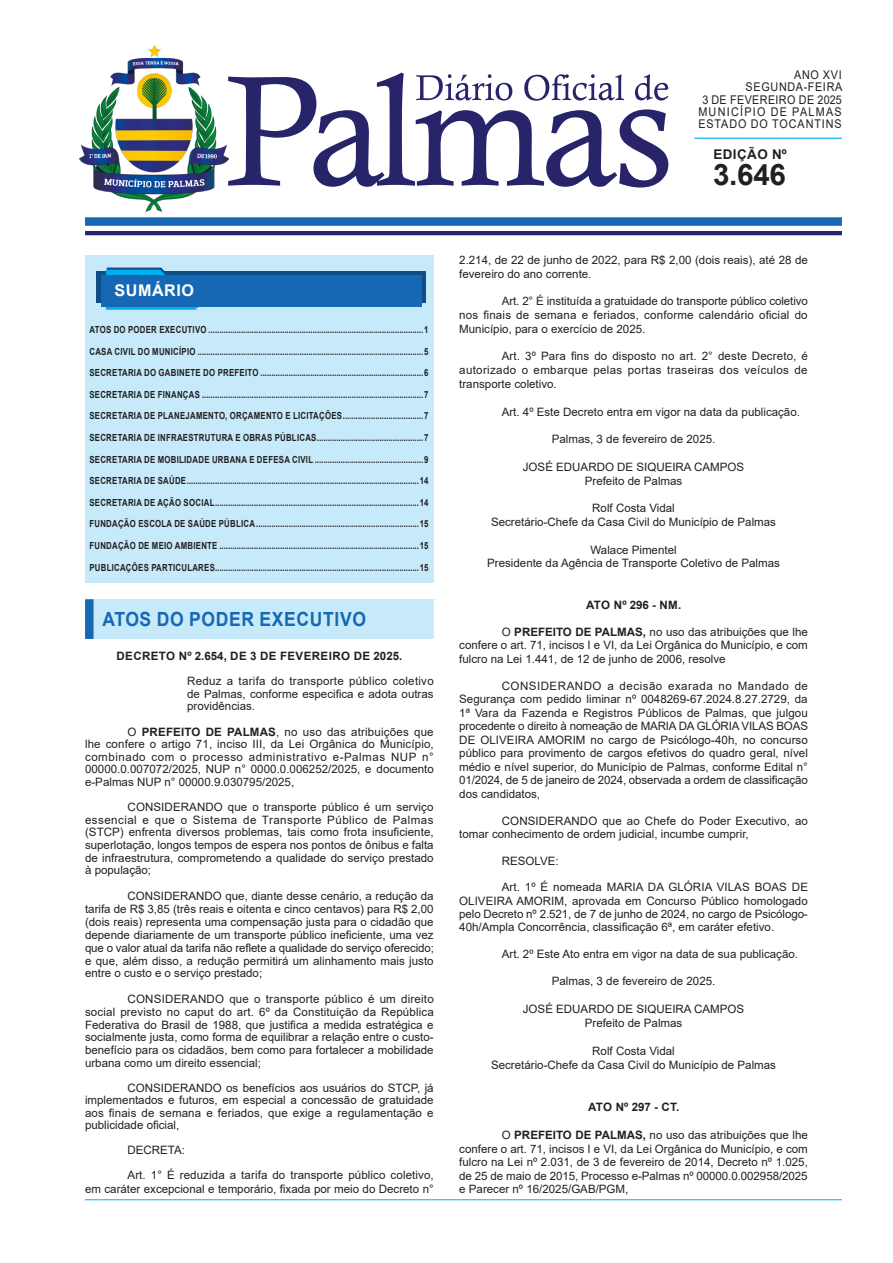
<style>
.page{position:relative;width:893px;height:1263px;background:#fff}
.page>*{position:absolute;margin:0;border:0;box-sizing:border-box;transform-origin:0 0}
.t1{font:700 29.55px "Arial";color:#231f20}
.t2{font:700 19.5px "Arial";letter-spacing:.035em;color:#1768b4;scale:.9 1}
.t3{font:700 16.2px "Arial";letter-spacing:.035em;color:#fff}
.t4{font:700 13.35px "Arial";letter-spacing:.035em;color:#231f20}
.t5{font:12px/12.3px "Arial";letter-spacing:.065em;color:#231f20;text-align:right;scale:.9 1}
.t6{font:11.55px/12.6px "Arial";color:#231f20;text-align:justify}
.t7{font:700 11.55px "Arial";letter-spacing:.035em;color:#231f20}
.t8{font:700 11.55px "Arial";letter-spacing:.01em;color:#231f20}
.t9{font:700 9.75px "Arial";letter-spacing:.035em;color:#231f20;scale:.8 1}
.s1{font-weight:700}
</style>
<div class="page">
<div style="left:85px;top:255px;width:349px;height:328px;background:#c6eafa"></div>
<div style="left:85px;top:217px;width:757px;height:9px;background:#1768b4"></div>
<hr style="left:85px;top:231px;width:757px;height:4px;background:#28246a">
<hr style="left:694px;top:138px;width:148px;height:1px;background:#00aeef">
<svg style="left:229px;top:73px;width:439px;height:115px"></svg>
<svg style="left:96px;top:272px;width:329px;height:31px"></svg>
<svg style="left:106px;top:268px;width:92px;height:42px"></svg>
<div style="left:101px;top:276px;width:321px;height:31px;background:#1768b4"></div>
<hr style="left:85px;top:1199px;width:757px;height:1px;background:#00aeef">
<img style="left:80px;top:46px;width:149px;height:166px">
<div style="left:89px;top:599px;width:349px;height:40px;background:#c6eafa"></div>
<div style="left:85px;top:599px;width:9px;height:40px;background:#1768b4"></div>
<div style="left:434px;top:599px;width:8px;height:40px;background:#fff"></div>
<p class="t5" style="left:698px;top:69px;width:161px">ANO XVI<br>SEGUNDA-FEIRA<br>3 DE FEVEREIRO DE 2025<br>MUNICÍPIO DE PALMAS<br>ESTADO DO TOCANTINS</p>
<h1 class="t1" style="left:713px;top:154px;width:74px">3.646</h1>
<p class="t4" style="left:713px;top:145px;width:75px">EDIÇÃO Nº</p>
<h3 class="t3" style="left:114px;top:279px;width:81px">SUMÁRIO</h3>
<p class="t9" style="left:89px;top:323px;width:425px">ATOS DO PODER EXECUTIVO ...................................................................................................1</p>
<p class="t9" style="left:89px;top:344px;width:425px">CASA CIVIL DO MUNICÍPIO ........................................................................................................5</p>
<p class="t9" style="left:89px;top:366px;width:425px">SECRETARIA DO GABINETE DO PREFEITO ...........................................................................6</p>
<p class="t9" style="left:89px;top:387px;width:425px">SECRETARIA DE FINANÇAS ......................................................................................................7</p>
<p class="t9" style="left:89px;top:409px;width:425px">SECRETARIA DE PLANEJAMENTO, ORÇAMENTO E LICITAÇÕES.....................................7</p>
<p class="t9" style="left:89px;top:431px;width:425px">SECRETARIA DE INFRAESTRUTURA E OBRAS PÚBLICAS.................................................7</p>
<p class="t9" style="left:89px;top:452px;width:425px">SECRETARIA DE MOBILIDADE URBANA E DEFESA CIVIL ..................................................9</p>
<p class="t9" style="left:89px;top:474px;width:425px">SECRETARIA DE SAÚDE...........................................................................................................14</p>
<p class="t9" style="left:89px;top:495px;width:425px">SECRETARIA DE AÇÃO SOCIAL..............................................................................................14</p>
<p class="t9" style="left:89px;top:517px;width:425px">FUNDAÇÃO ESCOLA DE SAÚDE PÚBLICA...........................................................................15</p>
<p class="t9" style="left:89px;top:539px;width:425px">FUNDAÇÃO DE MEIO AMBIENTE ............................................................................................15</p>
<p class="t9" style="left:89px;top:560px;width:425px">PUBLICAÇÕES PARTICULARES..............................................................................................15</p>
<h2 class="t2" style="left:102px;top:606px;width:294px">ATOS DO PODER EXECUTIVO</h2>
<p class="t7" style="left:116px;top:648px;width:287px">DECRETO Nº 2.654, DE 3 DE FEVEREIRO DE 2025.</p>
<p class="t6" style="left:187px;top:675px;width:248px">Reduz a tarifa do transporte público coletivo de Palmas, conforme especifica e adota outras providências.</p>
<p class="t6" style="left:85px;top:725px;width:350px;text-indent:43px">O <span class="s1">PREFEITO DE PALMAS</span>, no uso das atribuições que lhe confere o artigo 71, inciso III, da Lei Orgânica do Município, combinado com o processo administrativo e-Palmas NUP n° 00000.0.007072/2025, NUP n° 0000.0.006252/2025, e documento e-Palmas NUP n° 00000.9.030795/2025,</p>
<p class="t6" style="left:85px;top:801px;width:350px;text-indent:43px">CONSIDERANDO que o transporte público é um serviço essencial e que o Sistema de Transporte Público de Palmas (STCP) enfrenta diversos problemas, tais como frota insuficiente, superlotação, longos tempos de espera nos pontos de ônibus e falta de infraestrutura, comprometendo a qualidade do serviço prestado à população;</p>
<p class="t6" style="left:85px;top:889px;width:350px;text-indent:43px">CONSIDERANDO que, diante desse cenário, a redução da tarifa de R$ 3,85 (três reais e oitenta e cinco centavos) para R$ 2,00 (dois reais) representa uma compensação justa para o cidadão que depende diariamente de um transporte público ineficiente, uma vez que o valor atual da tarifa não reflete a qualidade do serviço oferecido; e que, além disso, a redução permitirá um alinhamento mais justo entre o custo e o serviço prestado;</p>
<p class="t6" style="left:85px;top:993px;width:350px;text-indent:43px">CONSIDERANDO que o transporte público é um direito social previsto no caput do art. 6º da Constituição da República Federativa do Brasil de 1988, que justifica a medida estratégica e socialmente justa, como forma de equilibrar a relação entre o custo&shy;benefício para os cidadãos, bem como para fortalecer a mobilidade urbana como um direito essencial;</p>
<p class="t6" style="left:85px;top:1081px;width:350px;text-indent:43px">CONSIDERANDO os benefícios aos usuários do STCP, já implementados e futuros, em especial a concessão de gratuidade aos finais de semana e feriados, que exige a regulamentação e publicidade oficial,</p>
<p class="t6" style="left:128px;top:1138px;width:308px;line-height:24.9px">DECRETA:<br>Art. 1° É reduzida a tarifa do transporte público coletivo,</p>
<p class="t6" style="left:85px;top:1182px;width:350px">em caráter excepcional e temporário, fixada por meio do Decreto n°</p>
<p class="t6" style="left:459px;top:253px;width:350px;line-height:13.8px">2.214, de 22 de junho de 2022, para R$ 2,00 (dois reais), até 28 de fevereiro do ano corrente.</p>
<p class="t6" style="left:459px;top:294px;width:350px;line-height:13.8px;text-indent:43px">Art. 2° É instituída a gratuidade do transporte público coletivo nos finais de semana e feriados, conforme calendário oficial do Município, para o exercício de 2025.</p>
<p class="t6" style="left:459px;top:349px;width:350px;line-height:13.8px;text-indent:43px">Art. 3º Para fins do disposto no art. 2° deste Decreto, é autorizado o embarque pelas portas traseiras dos veículos de transporte coletivo.</p>
<p class="t6" style="left:502px;top:405px;width:300px">Art. 4º Este Decreto entra em vigor na data da publicação.</p>
<p class="t6" style="left:552px;top:433px;width:165px">Palmas, 3 de fevereiro de 2025.</p>
<p class="t6" style="left:523px;top:460px;width:223px;line-height:13.8px;text-align:center">JOSÉ EDUARDO DE SIQUEIRA CAMPOS<br>Prefeito de Palmas</p>
<p class="t6" style="left:491px;top:501px;width:286px;line-height:13.8px;text-align:center">Rolf Costa Vidal<br>Secretário-Chefe da Casa Civil do Município de Palmas</p>
<p class="t6" style="left:487px;top:543px;width:294px;line-height:13.8px;text-align:center">Walace Pimentel<br>Presidente da Agência de Transporte Coletivo de Palmas</p>
<p class="t8" style="left:586px;top:597px;width:97px">ATO Nº 296 - NM.</p>
<p class="t6" style="left:459px;top:625px;width:350px;line-height:13.5px;text-indent:43px">O <span class="s1">PREFEITO DE PALMAS,</span> no uso das atribuições que lhe confere o art. 71, incisos I e VI, da Lei Orgânica do Município, e com fulcro na Lei 1.441, de 12 de junho de 2006, resolve</p>
<p class="t6" style="left:459px;top:679px;width:350px;line-height:13.5px;text-indent:43px">CONSIDERANDO a decisão exarada no Mandado de Segurança com pedido liminar nº 0048269-67.2024.8.27.2729, da 1ª Vara da Fazenda e Registros Públicos de Palmas, que julgou procedente o direito à nomeação de MARIA DA GLÓRIA VILAS BOAS DE OLIVEIRA AMORIM no cargo de Psicólogo-40h, no concurso público para provimento de cargos efetivos do quadro geral, nível médio e nível superior, do Município de Palmas, conforme Edital n° 01/2024, de 5 de janeiro de 2024, observada a ordem de classificação dos candidatos,</p>
<p class="t6" style="left:459px;top:814px;width:350px;line-height:13.4px;text-indent:43px">CONSIDERANDO que ao Chefe do Poder Executivo, ao tomar conhecimento de ordem judicial, incumbe cumprir,</p>
<p class="t6" style="left:502px;top:854px;width:58px">RESOLVE:</p>
<p class="t6" style="left:459px;top:880px;width:350px;line-height:13.4px;text-indent:43px">Art. 1º É nomeada MARIA DA GLÓRIA VILAS BOAS DE OLIVEIRA AMORIM, aprovada em Concurso Público homologado pelo Decreto nº 2.521, de 7 de junho de 2024, no cargo de Psicólogo-40h/Ampla Concorrência, classificação 6ª, em caráter efetivo.</p>
<p class="t6" style="left:502px;top:947px;width:298px">Art. 2º Este Ato entra em vigor na data de sua publicação.</p>
<p class="t6" style="left:552px;top:975px;width:165px">Palmas, 3 de fevereiro de 2025.</p>
<p class="t6" style="left:523px;top:1002px;width:223px;line-height:14px;text-align:center">JOSÉ EDUARDO DE SIQUEIRA CAMPOS<br>Prefeito de Palmas</p>
<p class="t6" style="left:491px;top:1044px;width:286px;line-height:14.1px;text-align:center">Rolf Costa Vidal<br>Secretário-Chefe da Casa Civil do Município de Palmas</p>
<p class="t8" style="left:588px;top:1099px;width:93px">ATO Nº 297 - CT.</p>
<p class="t6" style="left:459px;top:1128px;width:350px;line-height:13.6px;text-indent:43px">O <span class="s1">PREFEITO DE PALMAS,</span> no uso das atribuições que lhe confere o art. 71, incisos I e VI, da Lei Orgânica do Município, e com fulcro na Lei nº 2.031, de 3 de fevereiro de 2014, Decreto nº 1.025, de 25 de maio de 2015, Processo e-Palmas nº 00000.0.002958/2025 e Parecer nº 16/2025/GAB/PGM,</p>
</div>
